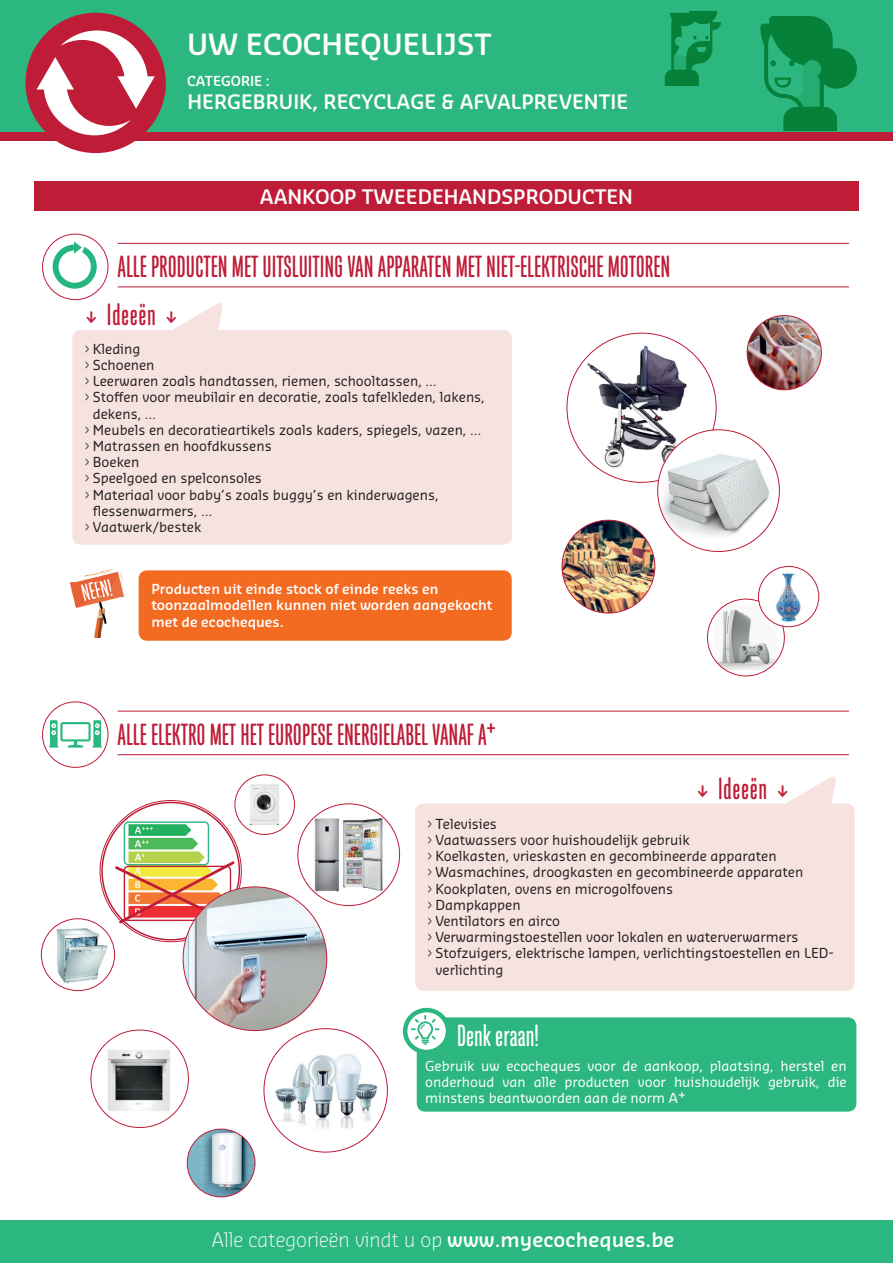
<style>
.page{position:relative;width:893px;height:1263px;background:#fff}
.page>*{position:absolute;margin:0;border:0;box-sizing:border-box;transform-origin:0 0}
.t1{font:700 30px "Hand Gothic";color:#be1c37}
.t2{font:700 30px "Hand Gothic";color:#fff}
.t3{font:600 28.5px "Sansa Pro";color:#fff}
.t4{font:600 19.5px "Sansa Pro";color:#fff}
.t5{font:300 19.5px "Sansa Pro";color:#fff}
.t6{font:13.5px "Sansa Pro";color:#231f20;scale:.5 1}
.t7{font:13.5px/16.2px "Sansa Pro";color:#fff;text-align:justify}
.t8{font:600 13.5px/16.2px "Sansa Pro";color:#fff}
.t9{font:13.5px "Sansa Pro";color:#231f20}
.s1{font-weight:600}
</style>
<div class="page">
<div style="left:0;top:0;width:893px;height:132px;background:#2db780"></div>
<div style="left:0;top:132px;width:893px;height:8px;background:#be1c37"></div>
<div style="left:26px;top:13px;width:140px;height:140px;background:#be1c37;border-radius:50%"></div>
<svg style="left:37px;top:30px;width:118px;height:105px"></svg>
<div style="left:0;top:1220px;width:893px;height:43px;background:#2db780"></div>
<img style="left:760px;top:16px;width:96px;height:115px">
<img style="left:664px;top:11px;width:57px;height:75px">
<img style="left:123px;top:818px;width:106px;height:41px">
<div style="left:124px;top:821px;width:85px;height:44px;border:1px solid #2db780;border-radius:4px"></div>
<svg style="left:113px;top:859px;width:124px;height:69px"></svg>
<div style="left:72px;top:330px;width:440px;height:215px;background:#f6e3df;border-radius:9px"></div>
<div style="left:415px;top:803px;width:440px;height:188px;background:#f6e3df;border-radius:9px"></div>
<svg style="left:52px;top:241px;width:45px;height:48px"></svg>
<div style="left:42px;top:234px;width:66px;height:66px;border:1px solid #be1c37;border-radius:50%"></div>
<svg style="left:49px;top:720px;width:53px;height:27px"></svg>
<div style="left:42px;top:702px;width:66px;height:66px;border:1px solid #be1c37;border-radius:50%"></div>
<img style="left:71px;top:569px;width:53px;height:68px">
<div style="left:139px;top:570px;width:373px;height:71px;background:#f36a21;border-radius:9px"></div>
<div style="left:34px;top:181px;width:825px;height:30px;background:#be1c37"></div>
<svg style="left:173px;top:303px;width:50px;height:27px"></svg>
<svg style="left:775px;top:776px;width:62px;height:28px"></svg>
<img style="left:580px;top:333px;width:113px;height:148px">
<img style="left:562px;top:520px;width:93px;height:93px;border-radius:46px">
<img style="left:747px;top:316px;width:74px;height:74px;border-radius:37px">
<div style="left:747px;top:315px;width:75px;height:75px;border:1px solid #be1c37;border-radius:50%"></div>
<svg style="left:707px;top:599px;width:77px;height:77px"></svg>
<img style="left:715px;top:605px;width:62px;height:65px">
<div style="left:707px;top:599px;width:78px;height:77px;border:1px solid #be1c37;border-radius:50%"></div>
<div style="left:658px;top:430px;width:121px;height:121px;background:#fff;border-radius:50%"></div>
<img style="left:658px;top:450px;width:121px;height:91px">
<hr style="left:118px;top:287px;width:731px;height:1px;background:#be1c37">
<hr style="left:118px;top:243px;width:731px;height:1px;background:#be1c37">
<hr style="left:118px;top:754px;width:731px;height:1px;background:#be1c37">
<hr style="left:118px;top:711px;width:731px;height:1px;background:#be1c37">
<div style="left:417px;top:1017px;width:439px;height:95px;background:#2db780;border-radius:9px"></div>
<img style="left:250px;top:785px;width:29px;height:39px">
<div style="left:235px;top:775px;width:60px;height:60px;border:1px solid #be1c37;border-radius:50%"></div>
<img style="left:52px;top:926px;width:60px;height:60px">
<div style="left:41px;top:918px;width:74px;height:73px;border:1px solid #be1c37;border-radius:50%"></div>
<img style="left:95px;top:1036px;width:88px;height:88px">
<img style="left:187px;top:1129px;width:68px;height:68px;border-radius:34px">
<div style="left:187px;top:1129px;width:68px;height:68px;border:1px solid #be1c37;border-radius:50%"></div>
<img style="left:308px;top:814px;width:81px;height:81px">
<img style="left:183px;top:887px;width:144px;height:143px;border-radius:72px">
<img style="left:264px;top:1049px;width:123px;height:82px">
<svg style="left:405px;top:1010px;width:43px;height:42px"></svg>
<svg style="left:411px;top:1015px;width:28px;height:30px"></svg>
<div style="left:403px;top:1008px;width:47px;height:46px;border:4px solid #2db780;border-radius:50%"></div>
<div style="left:758px;top:566px;width:61px;height:61px;background:#fff;border-radius:50%"></div>
<img style="left:771px;top:571px;width:34px;height:51px">
<div style="left:758px;top:566px;width:61px;height:61px;border:1px solid #be1c37;border-radius:50%"></div>
<h2 class="t3" style="left:187px;top:25px;width:306px">UW ECOCHEQUELIJST</h2>
<p class="t8" style="left:187px;top:73px;width:84px">CATEGORIE :</p>
<h3 class="t4" style="left:188px;top:89px;width:442px">HERGEBRUIK, RECYCLAGE &amp; AFVALPREVENTIE</h3>
<h3 class="t4" style="left:260px;top:184px;width:375px">AANKOOP TWEEDEHANDSPRODUCTEN</h3>
<h1 class="t1" style="left:118px;top:250px;width:554px">ALLE PRODUCTEN MET UITSLUITING VAN APPARATEN MET NIET-ELEKTRISCHE MOTOREN</h1>
<h1 class="t1" style="left:86px;top:298px;width:92px">↓ Ideeën ↓</h1>
<p class="t6" style="left:85px;top:340px;width:112px">&gt; Kleding</p>
<p class="t6" style="left:85px;top:356px;width:141px">&gt; Schoenen</p>
<p class="t6" style="left:85px;top:372px;width:705px">&gt; Leerwaren zoals handtassen, riemen, schooltassen, …</p>
<p class="t6" style="left:85px;top:388px;width:801px">&gt; Stoffen voor meubilair en decoratie, zoals tafelkleden, lakens,</p>
<p class="t9" style="left:93px;top:405px;width:65px">dekens, …</p>
<p class="t6" style="left:85px;top:421px;width:794px">&gt; Meubels en decoratieartikels zoals kaders, spiegels, vazen, …</p>
<p class="t6" style="left:85px;top:437px;width:375px">&gt; Matrassen en hoofdkussens</p>
<p class="t6" style="left:85px;top:453px;width:110px">&gt; Boeken</p>
<p class="t6" style="left:85px;top:469px;width:355px">&gt; Speelgoed en spelconsoles</p>
<p class="t6" style="left:85px;top:486px;width:709px">&gt; Materiaal voor baby’s zoals buggy’s en kinderwagens,</p>
<p class="t9" style="left:93px;top:502px;width:121px">flessenwarmers, …</p>
<p class="t6" style="left:85px;top:518px;width:234px">&gt; Vaatwerk/bestek</p>
<p class="t8" style="left:151px;top:580px;width:343px">Producten uit einde stock of einde reeks en toonzaalmodellen kunnen niet worden aangekocht met de ecocheques.</p>
<h1 class="t1" style="left:118px;top:718px;width:379px">ALLE ELEKTRO MET HET EUROPESE ENERGIELABEL VANAF A+</h1>
<h1 class="t1" style="left:697px;top:772px;width:92px">↓ Ideeën ↓</h1>
<p class="t6" style="left:428px;top:815px;width:140px">&gt; Televisies</p>
<p class="t6" style="left:428px;top:831px;width:525px">&gt; Vaatwassers voor huishoudelijk gebruik</p>
<p class="t6" style="left:428px;top:847px;width:699px">&gt; Koelkasten, vrieskasten en gecombineerde apparaten</p>
<p class="t6" style="left:428px;top:863px;width:752px">&gt; Wasmachines, droogkasten en gecombineerde apparaten</p>
<p class="t6" style="left:428px;top:880px;width:492px">&gt; Kookplaten, ovens en microgolfovens</p>
<p class="t6" style="left:428px;top:896px;width:187px">&gt; Dampkappen</p>
<p class="t6" style="left:428px;top:912px;width:266px">&gt; Ventilators en airco</p>
<p class="t6" style="left:428px;top:928px;width:743px">&gt; Verwarmingstoestellen voor lokalen en waterverwarmers</p>
<p class="t6" style="left:428px;top:944px;width:814px">&gt; Stofzuigers, elektrische lampen, verlichtingstoestellen en LED-</p>
<p class="t9" style="left:436px;top:961px;width:69px">verlichting</p>
<h1 class="t2" style="left:457px;top:1019px;width:83px">Denk eraan!</h1>
<p class="t7" style="left:425px;top:1057px;width:423px">Gebruik uw ecocheques voor de aankoop, plaatsing, herstel en onderhoud van alle producten voor huishoudelijk gebruik, die minstens beantwoorden aan de norm A+</p>
<h3 class="t5" style="left:212px;top:1227px;width:464px">Alle categorieën vindt u op <span class="s1">www.myecocheques.be</span></h3>
</div>
